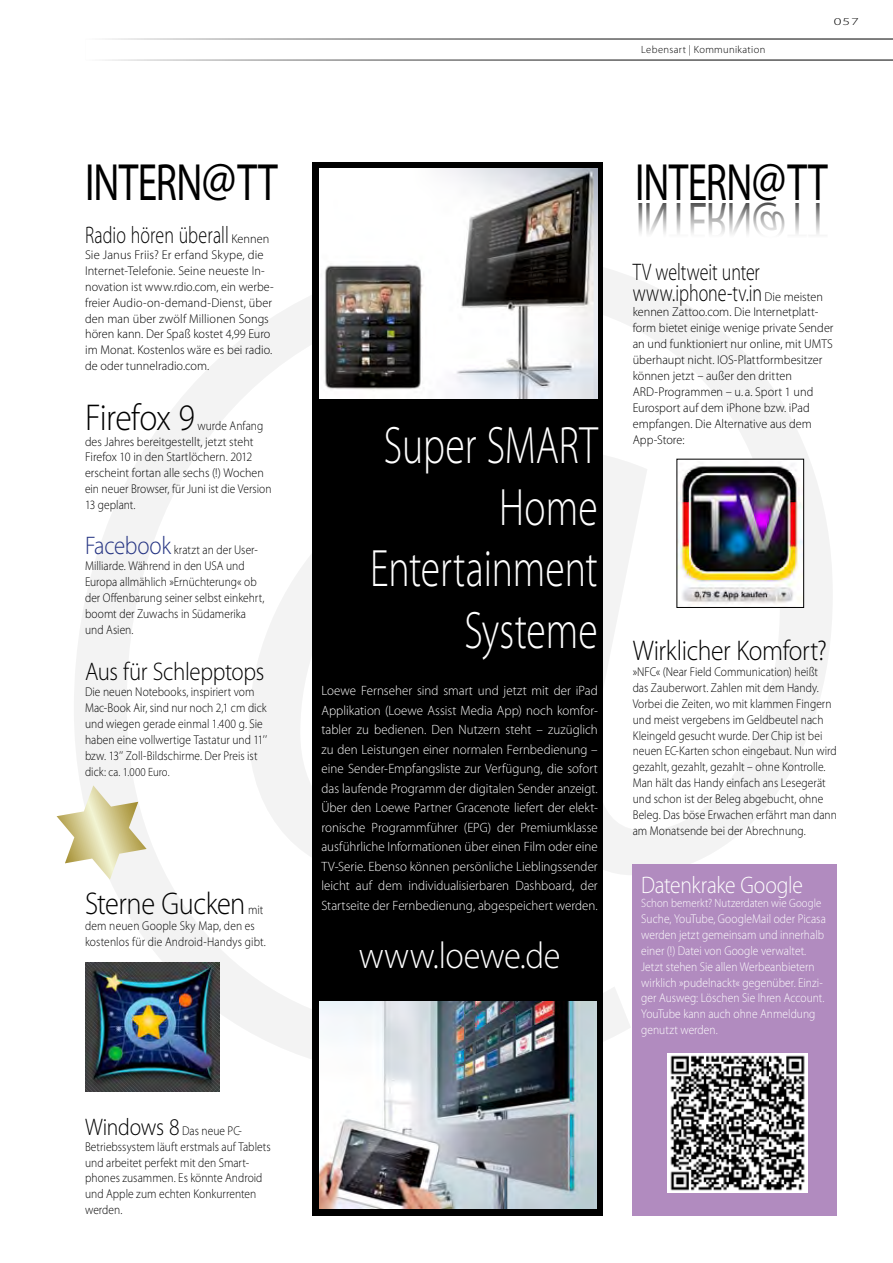
<style>
.page{position:relative;width:893px;height:1263px;background:#fff}
.page>*{position:absolute;margin:0;border:0;box-sizing:border-box;transform-origin:0 0}
.t1{font:300 1180.8px "Myriad Pro";color:#000}
.t2{font:300 52.95px/61.5px "Myriad Pro";color:#fff;text-align:right;scale:.75 1}
.t3{font:52.65px "Myriad Pro";letter-spacing:-.02em;color:#000;scale:.75 1}
.t4{font:300 37.5px "Myriad Pro";letter-spacing:-.015em;color:#fff;scale:.92 1}
.t5{font:300 37.5px "Myriad Pro";letter-spacing:-.02em;color:#000;scale:.9 1}
.t6{font:300 31.5px "Myriad Pro";letter-spacing:-.015em;color:#000;scale:.9 1}
.t7{font:300 28.5px "Myriad Pro";letter-spacing:-.015em;color:#000;scale:.9 1}
.t8{font:300 25.5px "Myriad Pro";letter-spacing:-.015em;color:#000;scale:.9 1}
.t9{font:300 24px/21px "Myriad Pro";color:#000;scale:.75 1}
.t10{font:300 24px "Myriad Pro";letter-spacing:-.015em;color:#fff;scale:.9 1}
.t11{font:300 13.5px/19.5px "Myriad Pro";color:#fff;text-align:justify;scale:.96 1}
.t12{font:300 12.75px/15.9px "Myriad Pro";letter-spacing:.005em;color:#000;scale:.9 1}
.t13{font:300 12.75px/15.9px "Myriad Pro";letter-spacing:.005em;color:#000;scale:.96 1}
.t14{font:300 12.75px/15.9px "Myriad Pro";letter-spacing:.005em;color:#000}
.t15{font:300 12.75px/15.9px "Myriad Pro";color:#fff;scale:.9 1}
.t16{font:300 12px "Myriad Pro";letter-spacing:.01em;color:#fff;scale:.9 1}
.t17{font:300 12px "Myriad Pro";letter-spacing:.005em;color:#000;scale:.9 1}
.t18{font:300 10.5px "Myriad Pro";letter-spacing:.035em;color:#000}
.t19{font:300 10.5px "Myriad Pro";letter-spacing:.035em;color:#000;scale:1.5 1}
.s1{font-size:12.75px}
.s2{font-size:25.5px;color:#253483}
.s3{font-size:24px}
</style>
<div class="page">
<img style="left:679px;top:464px;width:123px;height:140px">
<div style="left:677px;top:459px;width:127px;height:149px;border:1px solid #000"></div>
<div style="left:313px;top:162px;width:290px;height:1053px;background:#000"></div>
<img style="left:319px;top:1001px;width:278px;height:207px">
<img style="left:319px;top:168px;width:279px;height:230px">
<img style="left:85px;top:963px;width:135px;height:128px">
<div style="left:633px;top:864px;width:204px;height:351px;background:#b18bbf"></div>
<img style="left:667px;top:1053px;width:140px;height:140px">
<svg style="left:57px;top:785px;width:90px;height:95px"></svg>
<svg style="left:105px;top:39px;width:788px;height:21px"></svg>
<h3 class="t3" style="left:85px;top:150px;width:258px">INTERN@ TT</h3>
<p class="t18" style="left:641px;top:44px;width:126px">Lebensart | Kommunikation</p>
<p class="t19" style="left:834px;top:15px;width:18px">057</p>
<h3 class="t9" style="left:85px;top:224px;width:247px">Radio hören überall <span class="s1">Kennen</span></h3>
<p class="t14" style="left:85px;top:247px;width:189px">Sie Janus Friis? Er erfand Skype, die Internet-Telefonie. Seine neueste In&shy;novation ist www.rdio.com, ein werbe&shy;freier Audio-on-demand-Dienst, über den man über zwölf Millionen Songs hören kann. Der Spaß kostet 4,99 Euro im Monat. Kostenlos wäre es bei radio. de oder tunnelradio.com.</p>
<h3 class="t5" style="left:85px;top:395px;width:124px">Firefox 9</h3>
<h1 class="t1" style="left:29px;top:-151px;width:848px">@</h1>
<h3 class="t9" style="left:633px;top:261px;width:255px">TV weltweit unter www.iphone-tv.in <span class="s1">Die meisten</span></h3>
<p class="t13" style="left:633px;top:304px;width:211px">kennen Zattoo.com. Die Internetplatt&shy;form bietet einige wenige private Sender an und funktioniert nur online, mit UMTS überhaupt nicht. IOS-Plattformbesitzer können jetzt – außer den dritten ARD-Programmen – u. a. Sport 1 und Eurosport auf dem iPhone bzw. iPad empfangen. Die Alternative aus dem App-Store:</p>
<p class="t12" style="left:85px;top:417px;width:209px;text-indent:112px">wurde Anfang des Jahres bereitgestellt, jetzt steht<br>Firefox 10 in den Startlöchern. 2012 erscheint fortan alle sechs (!) Wochen ein neuer Browser, für Juni ist die Version<br>13 geplant.</p>
<p class="t12" style="left:85px;top:542px;width:201px"><span class="s2">Facebook</span> kratzt an der User-<br>Milliarde. Während in den USA und<br>Europa allmählich »Ernüchterung« ob der Offenbarung seiner selbst einkehrt, boomt der Zuwachs in Südamerika und Asien.</p>
<h3 class="t8" style="left:85px;top:656px;width:201px">Aus für Schlepptops</h3>
<p class="t12" style="left:85px;top:684px;width:204px">Die neuen Notebooks, inspiriert vom Mac-Book Air, sind nur noch 2,1 cm dick und wiegen gerade einmal 1.400 g. Sie haben eine vollwertige Tastatur und 11’’ bzw. 13’’ Zoll-Bildschirme. Der Preis ist</p>
<p class="t17" style="left:85px;top:764px;width:95px"><span class="s1">dick:</span> ca. 1.000 Euro.</p>
<h2 class="t2" style="left:370px;top:414px;width:305px">Super SMART<br>Home<br>Entertainment<br>Systeme</h2>
<h3 class="t7" style="left:633px;top:633px;width:217px">Wirklicher Komfort?</h3>
<p class="t12" style="left:633px;top:664px;width:228px">»NFC« (Near Field Communication) heißt das Zauberwort. Zahlen mit dem Handy.<br>Vorbei die Zeiten, wo mit klammen Fingern und meist vergebens im Geldbeutel nach Kleingeld gesucht wurde. Der Chip ist bei neuen EC-Karten schon eingebaut. Nun wird gezahlt, gezahlt, gezahlt – ohne Kontrolle.<br>Man hält das Handy einfach ans Lesegerät und schon ist der Beleg abgebucht, ohne Beleg. Das böse Erwachen erfährt man dann am Monatsende bei der Abrechnung.</p>
<h3 class="t10" style="left:641px;top:870px;width:181px">Datenkrake Google</h3>
<p class="t16" style="left:641px;top:896px;width:202px">Schon bemerkt? Nutzerdaten wie Google</p>
<p class="t15" style="left:641px;top:910px;width:207px">Suche, YouTube, GoogleMail oder Picasa werden jetzt gemeinsam und innerhalb einer (!) Datei von Google verwaltet.<br>Jetzt stehen Sie allen Werbeanbietern wirklich »pudelnackt« gegenüber. Einzi&shy;ger Ausweg: Löschen Sie Ihren Account.<br>YouTube kann auch ohne Anmeldung genutzt werden.</p>
<p class="t11" style="left:321px;top:681px;width:289px">Loewe Fernseher sind smart und jetzt mit der iPad Applikation (Loewe Assist Media App) noch komfor&shy;tabler zu bedienen. Den Nutzern steht – zuzüglich zu den Leistungen einer normalen Fernbedienung – eine Sender-Empfangsliste zur Verfügung, die sofort das laufende Programm der digitalen Sender anzeigt.<br>Über den Loewe Partner Gracenote liefert der elekt&shy;ronische Programmführer (EPG) der Premiumklasse ausführliche Informationen über einen Film oder eine TV-Serie. Ebenso können persönliche Lieblingssender leicht auf dem individualisierbaren Dashboard, der Startseite der Fernbedienung, abgespeichert werden.</p>
<h3 class="t4" style="left:359px;top:933px;width:221px">www.loewe.de</h3>
<h3 class="t6" style="left:85px;top:885px;width:180px">Sterne Gucken</h3>
<p class="t12" style="left:85px;top:902px;width:202px;text-indent:163px">mit dem neuen Goople Sky Map, den es kostenlos für die Android-Handys gibt.</p>
<p class="t12" style="left:85px;top:1122px;width:208px"><span class="s3">Windows 8</span> Das neue PC-<br>Betriebssystem läuft erstmals auf Tablets und arbeitet perfekt mit den Smart&shy;phones zusammen. Es könnte Android und Apple zum echten Konkurrenten werden.</p>
</div>
